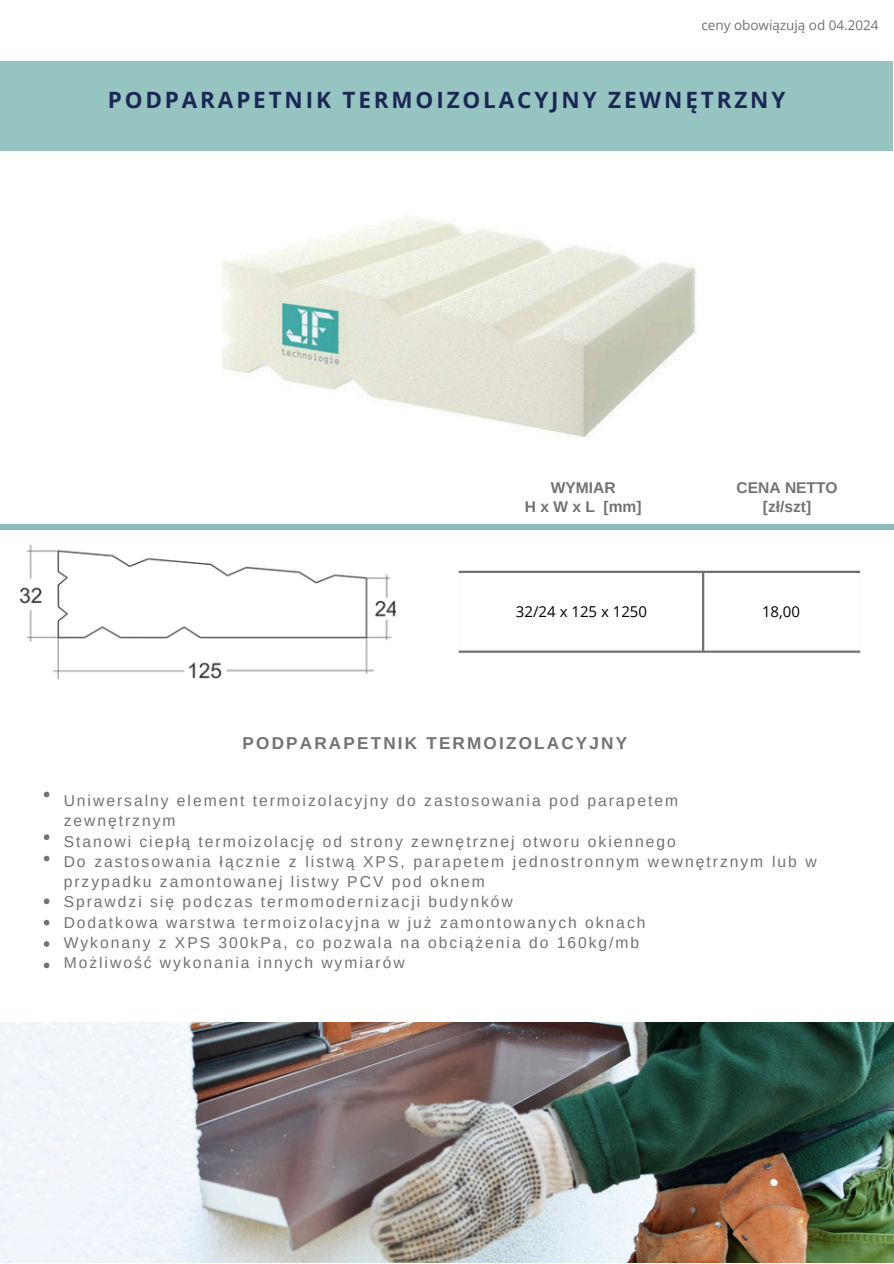
<style>
.page{position:relative;width:894px;height:1264px;background:#fff}
.page>*{position:absolute;margin:0;border:0;box-sizing:border-box;transform-origin:0 0}
.t1{font:700 22.5px "Open Sans";letter-spacing:.125em;color:#1b2855}
.t2{font:700 17.1px "Arimo";letter-spacing:.125em;color:#727271}
.t3{font:15.6px/20.2px "Arimo";letter-spacing:.125em;color:#727271}
.t4{font:700 15.6px/19.2px "Arimo";color:#727271;text-align:center}
.t5{font:15px "Open Sans";color:#000}
.t6{font:13.5px "Open Sans";color:#727271}
</style>
<div class="page">
<div style="left:0;top:61px;width:893px;height:91px;background:#96c4c1"></div>
<img style="left:222px;top:218px;width:474px;height:220px">
<img style="left:20px;top:545px;width:376px;height:133px">
<svg style="left:44px;top:791px;width:5px;height:6px"></svg>
<svg style="left:44px;top:834px;width:5px;height:6px"></svg>
<svg style="left:44px;top:855px;width:5px;height:6px"></svg>
<svg style="left:44px;top:898px;width:5px;height:6px"></svg>
<svg style="left:44px;top:919px;width:5px;height:6px"></svg>
<svg style="left:44px;top:941px;width:5px;height:5px"></svg>
<svg style="left:44px;top:962px;width:5px;height:6px"></svg>
<img style="left:0;top:1022px;width:892px;height:240px">
<hr style="left:701px;top:573px;width:3px;height:77px;background:#727271">
<hr style="left:458px;top:570px;width:401px;height:3px;background:#727271">
<hr style="left:458px;top:650px;width:401px;height:2px;background:#727271">
<div style="left:0;top:524px;width:893px;height:5px;background:#8abdba"></div>
<h3 class="t6" style="left:701px;top:15px;width:179px">ceny obowiązują od 04.2024</h3>
<p class="t1" style="left:108px;top:84px;width:679px">PODPARAPETNIK TERMOIZOLACYJNY ZEWNĘTRZNY</p>
<h2 class="t4" style="left:525px;top:478px;width:118px">WYMIAR<br>HxWxL [mm]</h2>
<p class="t4" style="left:736px;top:478px;width:102px">CENA NETTO [zł/szt]</p>
<p class="t5" style="left:516px;top:601px;width:133px">32/24 x 125 x 1250</p>
<h3 class="t5" style="left:761px;top:601px;width:39px">18,00</h3>
<p class="t2" style="left:242px;top:733px;width:386px">PODPARAPETNIK TERMOIZOLACYJNY</p>
<p class="t3" style="left:64px;top:790px;width:754px">Uniwersalny element termoizolacyjny do zastosowania pod parapetem<br>zewnętrznym<br>Stanowi ciepłą termoizolację od strony zewnętrznej otworu okiennego<br>Do zastosowania łącznie z listwą XPS, parapetem jednostronnym wewnętrznym lub w przypadku zamontowanej listwy PCV pod oknem<br>Sprawdzi się podczas termomodernizacji budynków<br>Dodatkowa warstwa termoizolacyjna w już zamontowanych oknach<br>Wykonany z XPS 300kPa, co pozwala na obciążenia do 160kg/mb<br>Możliwość wykonania innych wymiarów</p>
</div>
